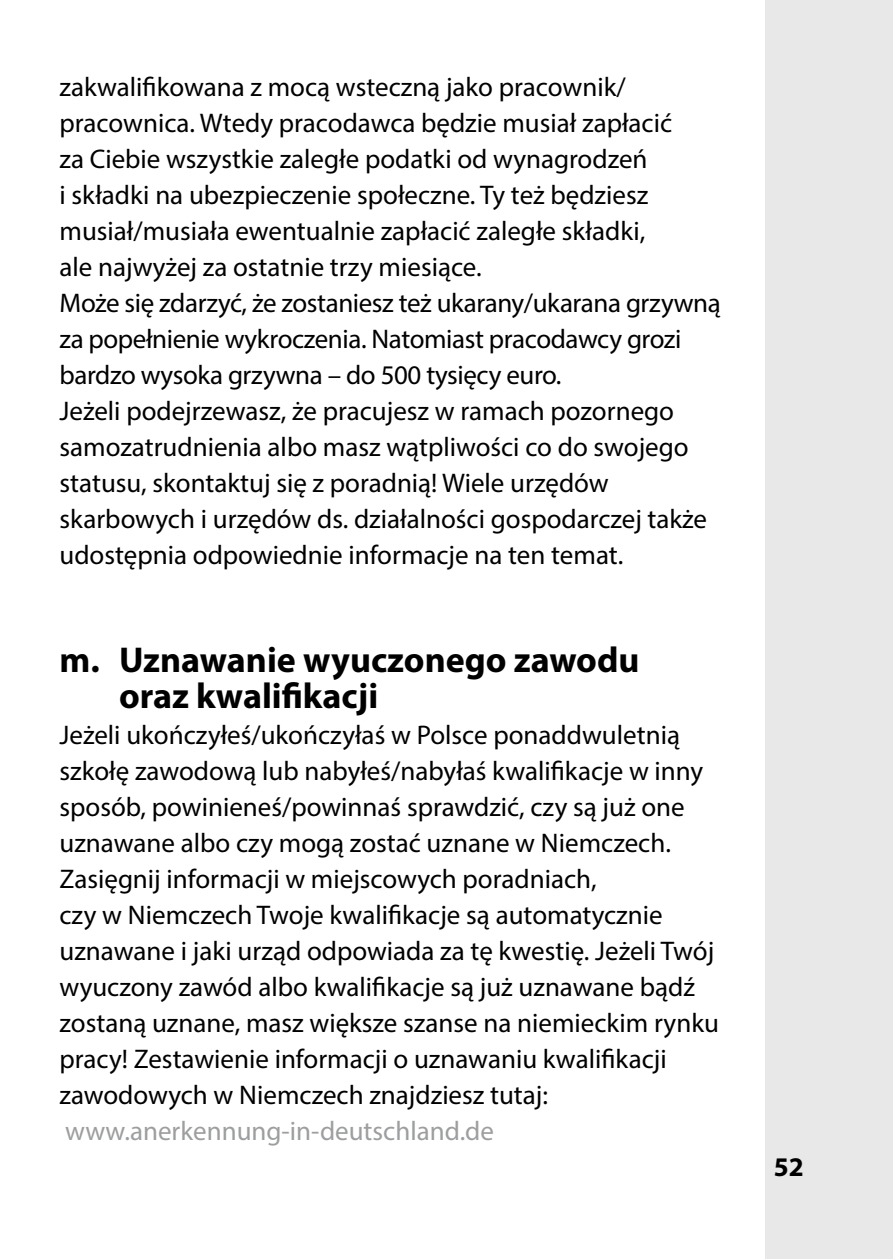
<style>
.page{position:relative;width:893px;height:1259px;background:#fff}
.page>*{position:absolute;margin:0;border:0;box-sizing:border-box;transform-origin:0 0}
.t1{font:700 36px/36px "Myriad Pro";color:#000}
.t2{font:27px/36px "Myriad Pro";color:#000}
.t3{font:27px "Myriad Pro";color:#9c9e9f}
.t4{font:700 27px "Myriad Pro";color:#000}
</style>
<div class="page">
<div style="left:765px;top:0;width:128px;height:1259px;background:#e8e8e9"></div>
<p class="t2" style="left:60px;top:68px;width:663px">zakwalifikowana z mocą wsteczną jako pracownik/ pracownica. Wtedy pracodawca będzie musiał zapłacić<br>za Ciebie wszystkie zaległe podatki od wynagrodzeń<br>i składki na ubezpieczenie społeczne. Ty też będziesz musiał/musiała ewentualnie zapłacić zaległe składki,<br>ale najwyżej za ostatnie trzy miesiące.<br>Może się zdarzyć, że zostaniesz też ukarany/ukarana grzywną za popełnienie wykroczenia. Natomiast pracodawcy grozi bardzo wysoka grzywna – do 500 tysięcy euro.<br>Jeżeli podejrzewasz, że pracujesz w ramach pozornego samozatrudnienia albo masz wątpliwości co do swojego statusu, skontaktuj się z poradnią! Wiele urzędów skarbowych i urzędów ds. działalności gospodarczej także udostępnia odpowiednie informacje na ten temat.</p>
<h1 class="t1" style="left:119px;top:640px;width:522px;text-indent:-60px">m. Uznawanie wyuczonego zawodu oraz kwalifikacji</h1>
<p class="t2" style="left:60px;top:716px;width:661px">Jeżeli ukończyłeś/ukończyłaś w Polsce ponaddwuletnią szkołę zawodową lub nabyłeś/nabyłaś kwalifikacje w inny sposób, powinieneś/powinnaś sprawdzić, czy są już one uznawane albo czy mogą zostać uznane w Niemczech.<br>Zasięgnij informacji w miejscowych poradniach,<br>czy w Niemczech Twoje kwalifikacje są automatycznie uznawane i jaki urząd odpowiada za tę kwestię. Jeżeli Twój wyuczony zawód albo kwalifikacje są już uznawane bądź zostaną uznane, masz większe szanse na niemieckim rynku pracy! Zestawienie informacji o uznawaniu kwalifikacji zawodowych w Niemczech znajdziesz tutaj:</p>
<p class="t3" style="left:65px;top:1114px;width:430px">www.anerkennung-in-deutschland.de</p>
<p class="t4" style="left:774px;top:1149px;width:31px">52</p>
</div>
